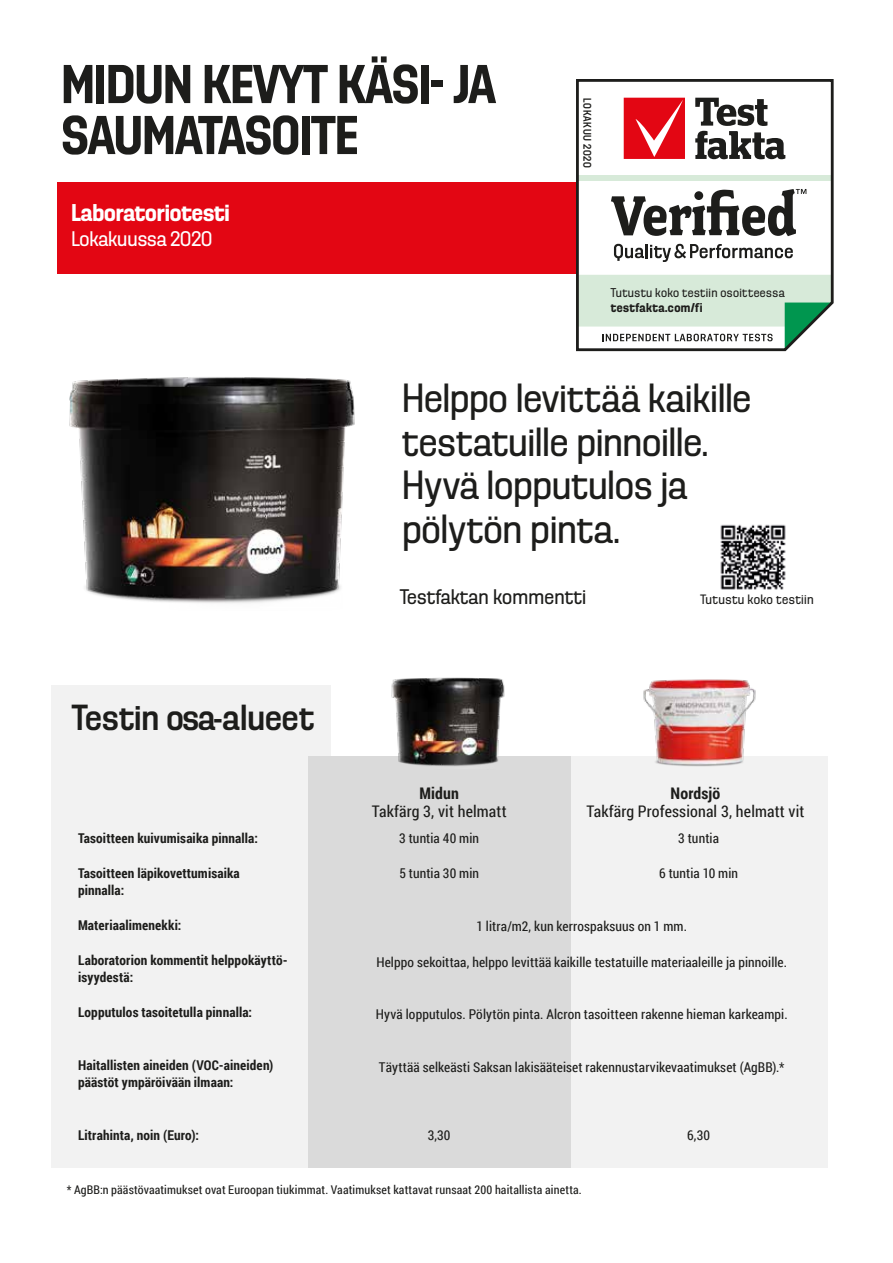
<style>
.page{position:relative;width:893px;height:1263px;background:#fff}
.page>*{position:absolute;margin:0;border:0;box-sizing:border-box;transform-origin:0 0}
.t1{font:700 54px/51px "Dezen Pro";color:#1d1d1b}
.t2{font:40.5px/43.5px "Dezen Pro";letter-spacing:-.005em;color:#1d1d1b}
.t3{font:500 36px "Dezen Pro";color:#1d1d1b}
.t4{font:700 24px "Dezen Pro";color:#fff}
.t5{font:21px "Dezen Pro";letter-spacing:.01em;color:#1d1d1b}
.t6{font:21px "Dezen Pro";color:#fff}
.t7{font:16.05px "Roboto Condensed";letter-spacing:.01em;color:#1d1d1b}
.t8{font:700 16.05px "Roboto Condensed";letter-spacing:.01em;color:#1d1d1b}
.t9{font:13.5px "Roboto Condensed";letter-spacing:.01em;color:#1d1d1b}
.t10{font:700 13.5px/17.4px "Roboto Condensed";letter-spacing:.01em;color:#1d1d1b}
.t11{font:13.5px "Dezen Pro";letter-spacing:.03em;color:#1d1d1b}
.t12{font:12.6px "Dezen Pro";letter-spacing:.035em;color:#1d1d1b}
.t13{font:700 12.6px "Dezen Pro";letter-spacing:.035em;color:#1d1d1b}
.t14{font:12px "Roboto Condensed";letter-spacing:.01em;color:#1d1d1b}
.t15{font:500 10.95px "Dezen Pro";letter-spacing:.06em;color:#1d1d1b}
</style>
<div class="page">
<img style="left:720px;top:524px;width:66px;height:66px">
<div style="left:52px;top:686px;width:279px;height:482px;background:#f2f2f2"></div>
<div style="left:565px;top:756px;width:262px;height:412px;background:#f2f2f2"></div>
<div style="left:309px;top:756px;width:262px;height:412px;background:#dadada"></div>
<div style="left:57px;top:182px;width:770px;height:91px;background:#e30613"></div>
<img style="left:69px;top:377px;width:286px;height:226px">
<img style="left:391px;top:677px;width:114px;height:89px">
<img style="left:643px;top:679px;width:113px;height:88px">
<svg style="left:575px;top:79px;width:259px;height:273px"></svg>
<svg style="left:611px;top:189px;width:195px;height:47px"></svg>
<h1 class="t1" style="left:62px;top:58px;width:435px">MIDUN KEVYT KÄSI- JA<br>SAUMATASOITE</h1>
<h3 class="t4" style="left:71px;top:199px;width:160px">Laboratoriotesti</h3>
<h3 class="t6" style="left:71px;top:227px;width:142px">Lokakuussa 2020</h3>
<p class="t15" style="left:593px;top:98px;width:71px;rotate:90deg">LOKAKUU 2020</p>
<p class="t12" style="left:611px;top:286px;width:175px">Tutustu koko testiin osoitteessa</p>
<p class="t13" style="left:611px;top:300px;width:93px">testfakta.com/fi</p>
<h2 class="t2" style="left:402px;top:376px;width:351px">Helppo levittää kaikille testatuille pinnoille.<br>Hyvä lopputulos ja pölytön pinta.</h2>
<h3 class="t3" style="left:72px;top:697px;width:243px">Testin osa-alueet</h3>
<p class="t10" style="left:78px;top:829px;width:181px">Tasoitteen kuivumisaika pinnalla:</p>
<p class="t10" style="left:78px;top:863px;width:163px">Tasoitteen läpikovettumisaika pinnalla:</p>
<p class="t10" style="left:78px;top:916px;width:105px">Materiaalimenekki:</p>
<p class="t10" style="left:78px;top:951px;width:211px">Laboratorion kommentit helppokäyttö&shy;isyydestä:</p>
<p class="t10" style="left:78px;top:1003px;width:176px">Lopputulos tasoitetulla pinnalla:</p>
<p class="t10" style="left:78px;top:1056px;width:197px">Haitallisten aineiden (VOC-aineiden) päästöt ympäröivään ilmaan:</p>
<p class="t10" style="left:78px;top:1125px;width:123px">Litrahinta, noin (Euro):</p>
<h3 class="t5" style="left:400px;top:585px;width:188px">Testfaktan kommentti</h3>
<p class="t11" style="left:700px;top:592px;width:115px">Tutustu koko testiin</p>
<p class="t8" style="left:419px;top:782px;width:41px">Midun</p>
<p class="t7" style="left:372px;top:800px;width:136px">Takfärg 3, vit helmatt</p>
<p class="t9" style="left:399px;top:828px;width:81px">3 tuntia 40 min</p>
<p class="t9" style="left:399px;top:863px;width:81px">5 tuntia 30 min</p>
<p class="t8" style="left:671px;top:782px;width:51px">Nordsjö</p>
<p class="t7" style="left:587px;top:800px;width:219px">Takfärg Professional 3, helmatt vit</p>
<p class="t9" style="left:678px;top:828px;width:42px">3 tuntia</p>
<p class="t9" style="left:659px;top:863px;width:80px">6 tuntia 10 min</p>
<p class="t9" style="left:476px;top:916px;width:212px">1 litra/m2, kun kerrospaksuus on 1 mm.</p>
<p class="t9" style="left:376px;top:952px;width:412px">Helppo sekoittaa, helppo levittää kaikille testatuille materiaaleille ja pinnoille.</p>
<p class="t9" style="left:376px;top:1005px;width:413px">Hyvä lopputulos. Pölytön pinta. Alcron tasoitteen rakenne hieman karkeampi.</p>
<p class="t9" style="left:379px;top:1058px;width:407px">Täyttää selkeästi Saksan lakisääteiset rakennustarvikevaatimukset (AgBB).*</p>
<p class="t9" style="left:428px;top:1125px;width:24px">3,30</p>
<p class="t9" style="left:687px;top:1125px;width:24px">6,30</p>
<p class="t14" style="left:67px;top:1181px;width:517px">* AgBB:n päästövaatimukset ovat Euroopan tiukimmat. Vaatimukset kattavat runsaat 200 haitallista ainetta.</p>
</div>
